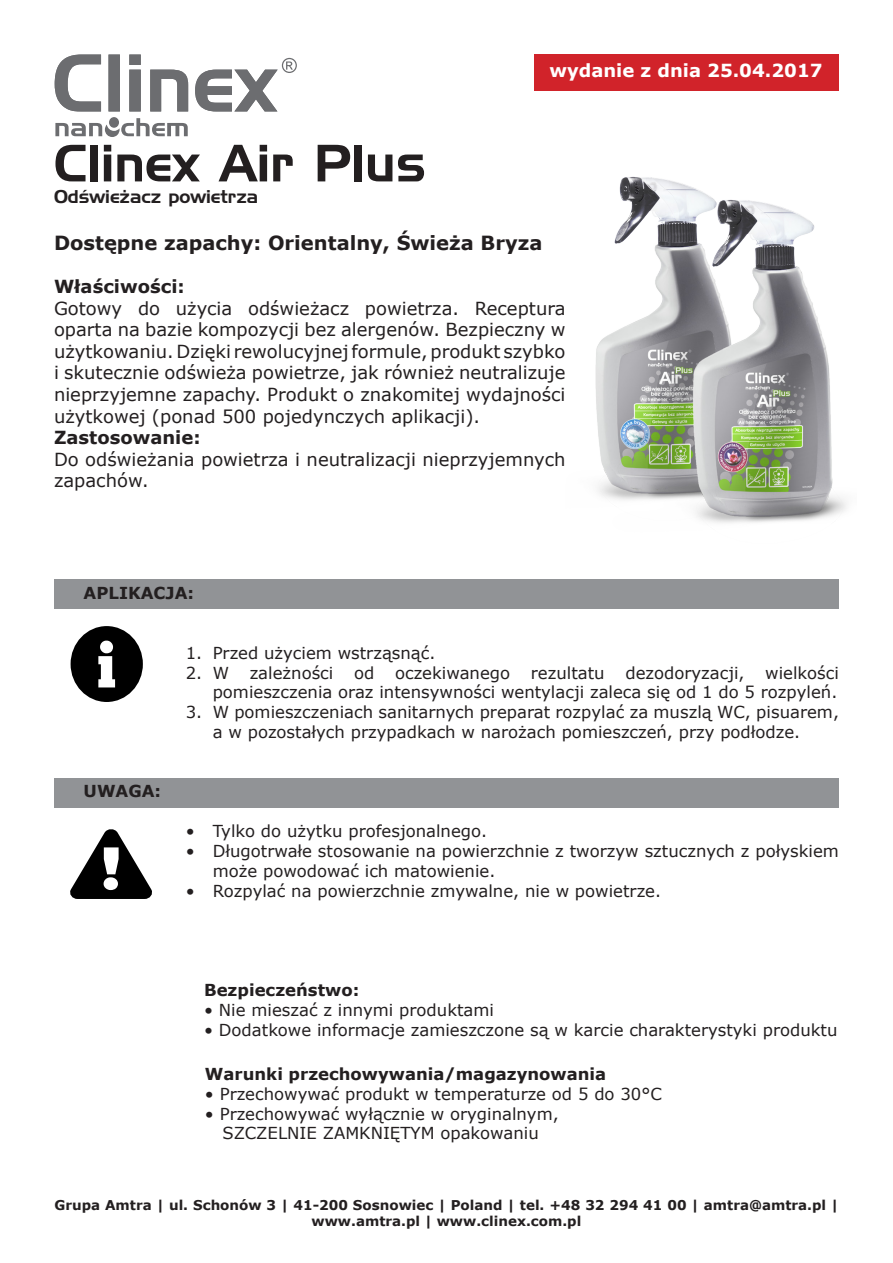
<style>
.page{position:relative;width:893px;height:1263px;background:#fff}
.page>*{position:absolute;margin:0;border:0;box-sizing:border-box;transform-origin:0 0}
.t1{font:51px "Grotesk Handel EE";color:#231f20}
.t2{font:700 19.5px "Verdana";color:#231f20}
.t3{font:18px/21.6px "Verdana";color:#231f20;text-align:justify}
.t4{font:700 18px "Verdana";color:#231f20}
.t5{font:700 18px "Verdana";color:#fff}
.t6{font:18px "Grotesk Handel EE";color:#231f20}
.t7{font:16.5px/19.8px "Verdana";color:#231f20}
.t8{font:700 16.5px "Verdana";color:#231f20}
.t9{font:700 13.5px/16.2px "Verdana";color:#231f20;text-align:center}
</style>
<div class="page">
<img style="left:595px;top:176px;width:252px;height:347px">
<div style="left:54px;top:579px;width:785px;height:30px;background:#919396"></div>
<div style="left:54px;top:778px;width:785px;height:30px;background:#919396"></div>
<svg style="left:55px;top:55px;width:242px;height:56px"></svg>
<svg style="left:55px;top:118px;width:133px;height:19px"></svg>
<div style="left:71px;top:626px;width:72px;height:76px;background:#000;border-radius:50%"></div>
<svg style="left:98px;top:641px;width:17px;height:46px"></svg>
<svg style="left:70px;top:829px;width:82px;height:70px"></svg>
<div style="left:534px;top:54px;width:305px;height:37px;background:#d1232a"></div>
<p class="t5" style="left:549px;top:58px;width:275px">wydanie z dnia 25.04.2017</p>
<p class="t1" style="left:54px;top:132px;width:374px">Clinex Air Plus</p>
<p class="t6" style="left:54px;top:186px;width:206px">Odświeżacz powietrza</p>
<p class="t2" style="left:54px;top:229px;width:490px">Dostępne zapachy: Orientalny, Świeża Bryza</p>
<p class="t4" style="left:54px;top:274px;width:132px">Właściwości:</p>
<p class="t3" style="left:54px;top:297px;width:513px">Gotowy do użycia odświeżacz powietrza. Receptura oparta na bazie kompozycji bez alergenów. Bezpieczny w użytkowaniu. Dzięki rewolucyjnej formule, produkt szybko i skutecznie odświeża powietrze, jak również neutralizuje nieprzyjemne zapachy. Produkt o znakomitej wydajności użytkowej (ponad 500 pojedynczych aplikacji).</p>
<p class="t4" style="left:54px;top:425px;width:148px">Zastosowanie:</p>
<p class="t3" style="left:54px;top:448px;width:513px">Do odświeżania powietrza i neutralizacji nieprzyjemnych zapachów.</p>
<p class="t8" style="left:84px;top:582px;width:112px">APLIKACJA:</p>
<p class="t8" style="left:84px;top:780px;width:79px">UWAGA:</p>
<p class="t7" style="left:186px;top:643px;width:251px">1. Przed użyciem wstrząsnąć.</p>
<p class="t7" style="left:186px;top:663px;width:45px">2. W</p>
<p class="t7" style="left:250px;top:663px;width:85px">zależności</p>
<p class="t7" style="left:354px;top:663px;width:22px">od</p>
<p class="t7" style="left:395px;top:663px;width:117px">oczekiwanego</p>
<p class="t7" style="left:531px;top:663px;width:75px">rezultatu</p>
<p class="t7" style="left:625px;top:663px;width:121px">dezodoryzacji,</p>
<p class="t7" style="left:213px;top:663px;width:628px;text-align:right">wielkości<br>pomieszczenia oraz intensywności wentylacji zaleca się od 1 do 5 rozpyleń.</p>
<p class="t7" style="left:213px;top:702px;width:628px;text-indent:-27px">3. W pomieszczeniach sanitarnych preparat rozpylać za muszlą WC, pisuarem, a w pozostałych przypadkach w narożach pomieszczeń, przy podłodze.</p>
<p class="t7" style="left:186px;top:821px;width:303px">• Tylko do użytku profesjonalnego.</p>
<p class="t7" style="left:213px;top:841px;width:628px;text-indent:-27px">• Długotrwałe stosowanie na powierzchnie z tworzyw sztucznych z połyskiem może powodować ich matowienie.</p>
<p class="t7" style="left:186px;top:880px;width:477px">• Rozpylać na powierzchnie zmywalne, nie w powietrze.</p>
<p class="t8" style="left:204px;top:978px;width:157px">Bezpieczeństwo:</p>
<p class="t7" style="left:204px;top:1000px;width:291px">• Nie mieszać z innymi produktami</p>
<p class="t7" style="left:204px;top:1020px;width:635px">• Dodatkowe informacje zamieszczone są w karcie charakterystyki produktu</p>
<p class="t8" style="left:205px;top:1062px;width:403px">Warunki przechowywania/magazynowania</p>
<p class="t7" style="left:205px;top:1084px;width:458px">• Przechowywać produkt w temperaturze od 5 do 30°C</p>
<p class="t7" style="left:205px;top:1103px;width:355px;text-align:center">• Przechowywać wyłącznie w oryginalnym,<br>SZCZELNIE ZAMKNIĘTYM opakowaniu</p>
<p class="t9" style="left:54px;top:1196px;width:786px">Grupa Amtra | ul. Schonów 3 | 41-200 Sosnowiec | Poland | tel. +48 32 294 41 00 | amtra@amtra.pl | www.amtra.pl | www.clinex.com.pl</p>
</div>
